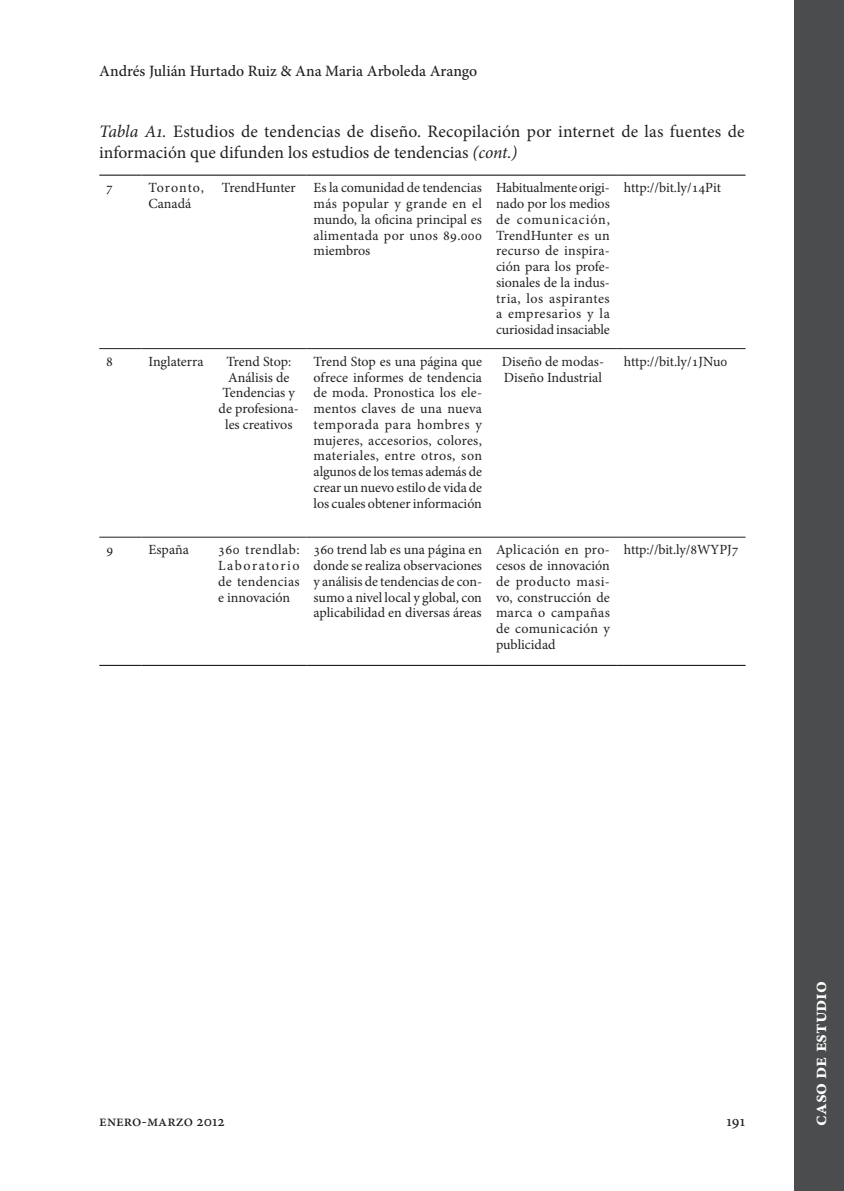
<style>
.page{position:relative;width:844px;height:1191px;background:#fff}
.page>*{position:absolute;margin:0;border:0;box-sizing:border-box;transform-origin:0 0}
.t1{font:700 19.25px "Minion Pro";color:#fff}
.t2{font:17.5px/21px "Minion Pro";letter-spacing:.005em;color:#231f20}
.t3{font:500 15.75px "Minion Pro";color:#231f20}
.t4{font:14px/15.8px "Minion Pro";color:#231f20;text-align:justify}
.s1{font-style:italic}
</style>
<div class="page">
<div style="left:794px;top:0;width:49px;height:1191px;background:#4b4c4d"></div>
<svg style="left:99px;top:349px;width:646px;height:316px"></svg>
<hr style="left:99px;top:175px;width:42px;height:1px;background:#000">
<hr style="left:141px;top:175px;width:70px;height:1px;background:#000">
<hr style="left:211px;top:175px;width:95px;height:1px;background:#000">
<hr style="left:306px;top:175px;width:183px;height:1px;background:#000">
<hr style="left:489px;top:175px;width:127px;height:1px;background:#000">
<hr style="left:616px;top:175px;width:129px;height:1px;background:#000">
<hr style="left:99px;top:665px;width:42px;height:1px;background:#000">
<hr style="left:141px;top:665px;width:70px;height:1px;background:#000">
<hr style="left:211px;top:665px;width:95px;height:1px;background:#000">
<hr style="left:306px;top:665px;width:183px;height:1px;background:#000">
<hr style="left:489px;top:665px;width:127px;height:1px;background:#000">
<hr style="left:616px;top:665px;width:129px;height:1px;background:#000">
<hr style="left:99px;top:348px;width:42px;height:1px;background:#231f20">
<hr style="left:141px;top:348px;width:70px;height:1px;background:#231f20">
<hr style="left:211px;top:348px;width:95px;height:1px;background:#231f20">
<hr style="left:306px;top:348px;width:183px;height:1px;background:#231f20">
<hr style="left:489px;top:348px;width:127px;height:1px;background:#231f20">
<hr style="left:616px;top:348px;width:129px;height:1px;background:#231f20">
<hr style="left:99px;top:537px;width:42px;height:1px;background:#231f20">
<hr style="left:141px;top:537px;width:70px;height:1px;background:#231f20">
<hr style="left:211px;top:537px;width:95px;height:1px;background:#231f20">
<hr style="left:306px;top:537px;width:183px;height:1px;background:#231f20">
<hr style="left:489px;top:537px;width:127px;height:1px;background:#231f20">
<hr style="left:616px;top:537px;width:129px;height:1px;background:#231f20">
<p class="t3" style="left:99px;top:60px;width:379px">Andrés Julián Hurtado Ruiz &amp; Ana Maria Arboleda Arango</p>
<p class="t2" style="left:99px;top:121px;width:646px"><span class="s1">Tabla A1.</span> Estudios de tendencias de diseño. Recopilación por internet de las fuentes de información que difunden los estudios de tendencias <span class="s1">(cont.)</span></p>
<p class="t4" style="left:106px;top:180px;width:8px">7</p>
<p class="t4" style="left:148px;top:180px;width:57px">Toronto,<br>Canadá</p>
<p class="t4" style="left:222px;top:180px;width:75px">TrendHunter</p>
<p class="t4" style="left:313px;top:180px;width:170px">Es la comunidad de tendencias más popular y grande en el mundo, la oficina principal es alimentada por unos 89.000 miembros</p>
<p class="t4" style="left:496px;top:180px;width:115px">Habitualmente origi&shy;nado por los medios de comunicación, TrendHunter es un recurso de inspira&shy;ción para los profe&shy;sionales de la indus&shy;tria, los aspirantes a empresarios y la curiosidad insaciable</p>
<p class="t4" style="left:623px;top:180px;width:98px">http://bit.ly/14Pit</p>
<p class="t4" style="left:106px;top:353px;width:8px">8</p>
<p class="t4" style="left:148px;top:353px;width:56px">Inglaterra</p>
<p class="t4" style="left:218px;top:353px;width:82px;text-align:center">Trend Stop:<br>Análisis de<br>Tendencias y de profesiona&shy;les creativos</p>
<p class="t4" style="left:313px;top:353px;width:170px">Trend Stop es una página que ofrece informes de tendencia de moda. Pronostica los ele&shy;mentos claves de una nueva temporada para hombres y mujeres, accesorios, colores, materiales, entre otros, son algunos de los temas además de crear un nuevo estilo de vida de los cuales obtener información</p>
<p class="t4" style="left:502px;top:353px;width:103px">Diseño de modas-<br>Diseño Industrial</p>
<p class="t4" style="left:623px;top:353px;width:105px">http://bit.ly/1JNu0</p>
<p class="t4" style="left:106px;top:542px;width:8px">9</p>
<p class="t4" style="left:148px;top:542px;width:42px">España</p>
<p class="t4" style="left:218px;top:542px;width:83px">360 trendlab:<br>Laboratorio de tendencias e innovación</p>
<p class="t4" style="left:313px;top:542px;width:170px">360 trend lab es una página en donde se realiza observaciones y análisis de tendencias de con&shy;sumo a nivel local y global, con aplicabilidad en diversas áreas</p>
<p class="t4" style="left:496px;top:542px;width:115px">Aplicación en pro&shy;cesos de innovación de producto masi&shy;vo, construcción de marca o campañas de comunicación y publicidad</p>
<p class="t4" style="left:623px;top:542px;width:116px">http://bit.ly/8WYPJ7</p>
<p class="t3" style="left:99px;top:1109px;width:127px">enero-marzo 2012</p>
<p class="t3" style="left:726px;top:1109px;width:20px">191</p>
<h1 class="t1" style="left:806px;top:1125px;width:146px;rotate:-90deg">caso de estudio</h1>
</div>
